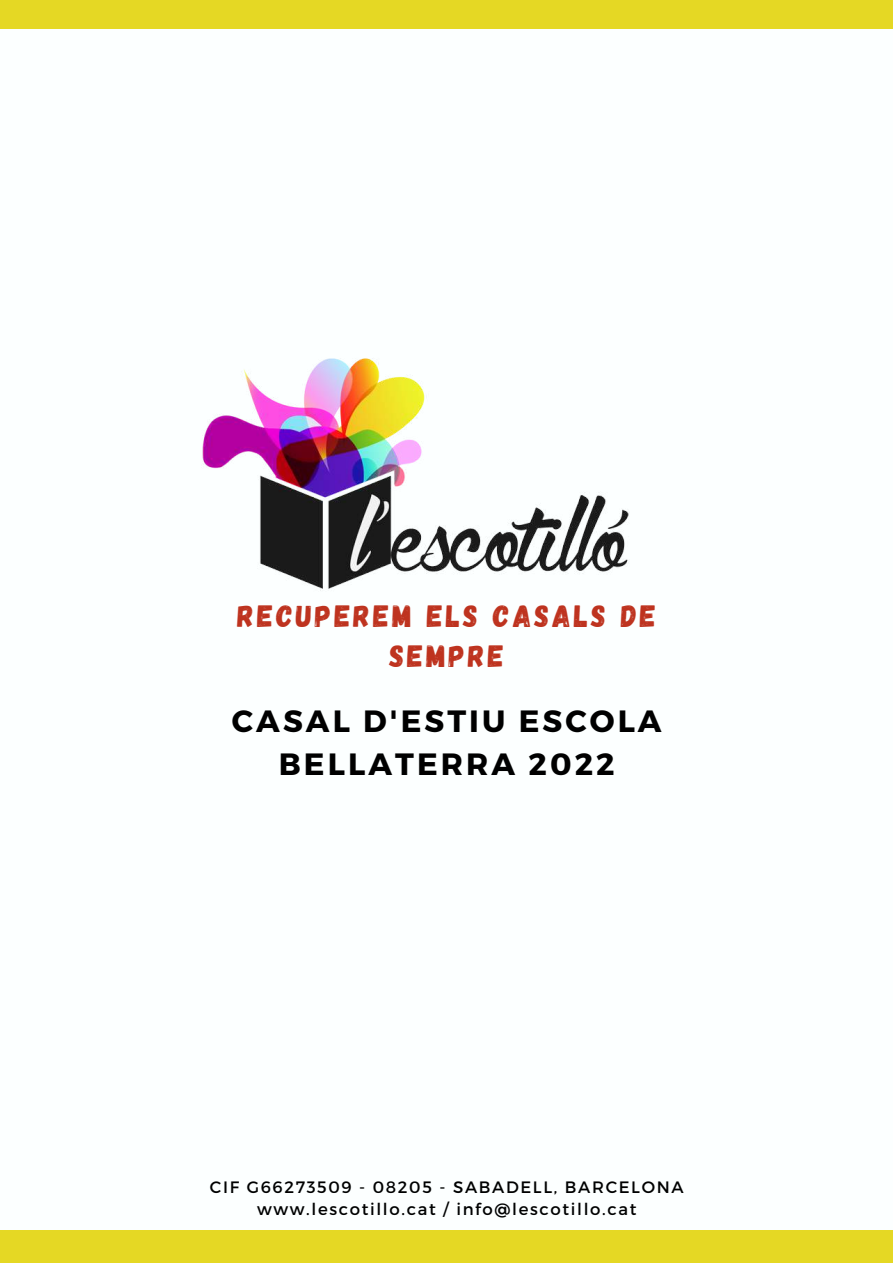
<style>
.page{position:relative;width:893px;height:1263px;background:#fff}
.page>*{position:absolute;margin:0;border:0;box-sizing:border-box;transform-origin:0 0}
.t1{font:700 30.75px/42.8px "Montserrat";letter-spacing:.1em;color:#000;text-align:center}
.t2{font:30.75px/40px "Gagalin";letter-spacing:.1em;color:#be331f;text-align:center}
.t3{font:16.5px/21.4px "Montserrat";letter-spacing:.1em;color:#000;text-align:center}
</style>
<div class="page">
<div style="left:0;top:0;width:893px;height:29px;background:#e5d824"></div>
<div style="left:0;top:1230px;width:893px;height:33px;background:#e5d824"></div>
<img style="left:202px;top:358px;width:428px;height:233px">
<h1 class="t2" style="left:237px;top:594px;width:420px">RECUPEREM ELS CASALS DE<br>SEMPRE</h1>
<h1 class="t1" style="left:232px;top:698px;width:431px">CASAL D'ESTIU ESCOLA<br>BELLATERRA 2022</h1>
<p class="t3" style="left:210px;top:1176px;width:475px">CIF G66273509 - 08205 - SABADELL, BARCELONA www.lescotillo.cat / info@lescotillo.cat</p>
</div>
